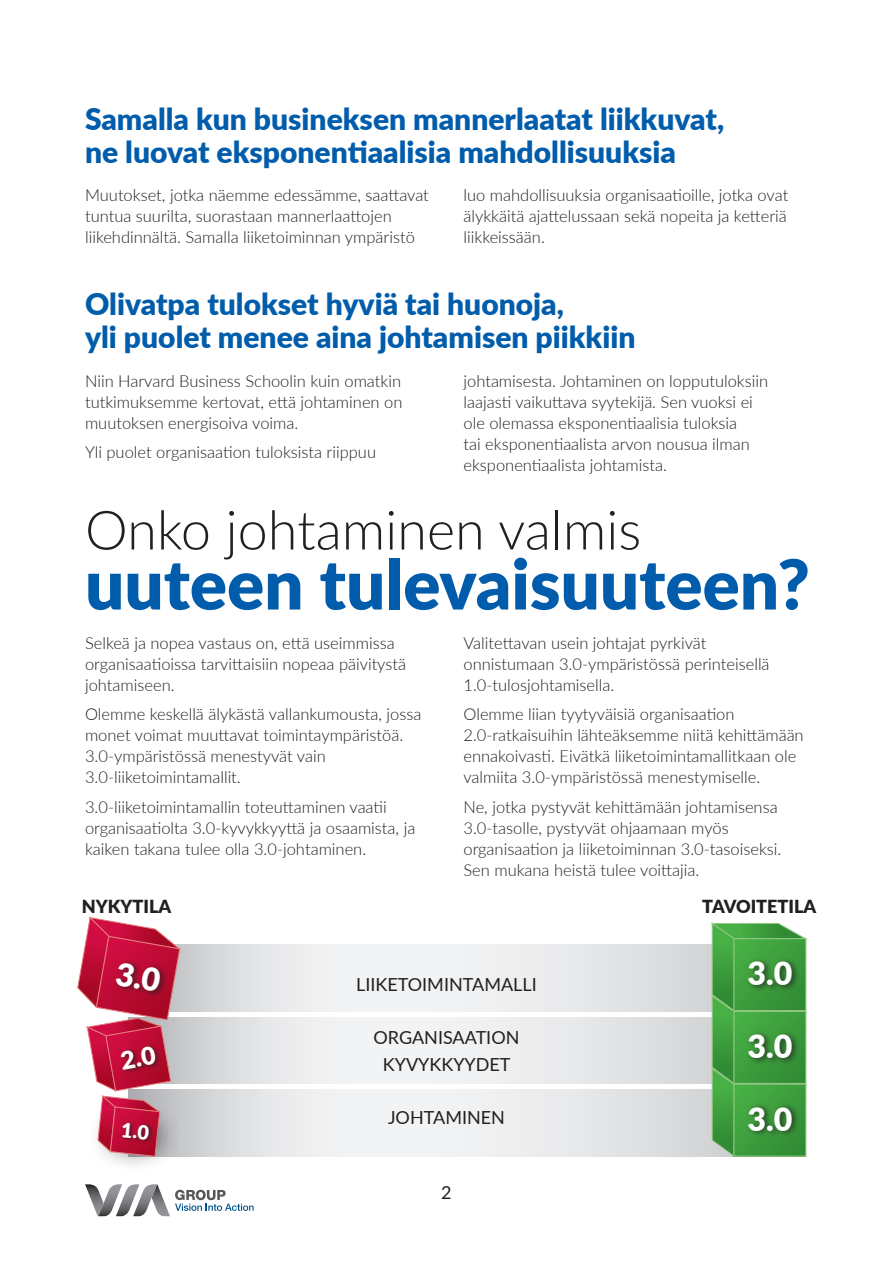
<style>
.page{position:relative;width:893px;height:1263px;background:#fff}
.page>*{position:absolute;margin:0;border:0;box-sizing:border-box;transform-origin:0 0}
.t1{font:900 69px "Lato";color:#015dab}
.t2{font:300 54px "Lato";color:#231f20}
.t3{font:900 32.1px "Lato";color:#fff}
.t4{font:900 30px/33px "Lato";color:#015dab}
.t5{font:18px/26.5px "Lato";color:#231f20;text-align:center}
.t6{font:900 18px "Lato";color:#231f20}
.t7{font:300 16.5px/21px "Lato";color:#231f20}
</style>
<div class="page">
<svg style="left:85px;top:1184px;width:169px;height:32px"></svg>
<svg style="left:181px;top:944px;width:530px;height:67px"></svg>
<svg style="left:181px;top:1017px;width:530px;height:67px"></svg>
<svg style="left:181px;top:1090px;width:530px;height:67px"></svg>
<div style="left:88px;top:1100px;width:93px;height:72px;background:#231f20;opacity:.75"></div>
<svg style="left:711px;top:923px;width:96px;height:234px;background:#469c45"></svg>
<div style="left:734px;top:939px;width:72px;height:72px;background:linear-gradient(to right,#43a842,#369237)"></div>
<div style="left:733px;top:938px;width:73px;height:73px;border:1px solid #95c987"></div>
<div style="left:746px;top:957px;width:54px;height:35px;background:#231f20;opacity:.75"></div>
<svg style="left:77px;top:917px;width:104px;height:240px"></svg>
<h3 class="t4" style="left:85px;top:102px;width:641px">Samalla kun busineksen mannerlaatat liikkuvat, ne luovat eksponentiaalisia mahdollisuuksia</h3>
<p class="t7" style="left:85px;top:184px;width:345px">Muutokset, jotka näemme edessämme, saattavat tuntua suurilta, suorastaan mannerlaattojen liikehdinnältä. Samalla liiketoiminnan ympäristö</p>
<p class="t7" style="left:463px;top:184px;width:326px;text-align:justify">luo mahdollisuuksia organisaatioille, jotka ovat älykkäitä ajattelussaan sekä nopeita ja ketteriä liikkeissään.</p>
<h3 class="t4" style="left:85px;top:286px;width:552px">Olivatpa tulokset hyviä tai huonoja,<br>yli puolet menee aina johtamisen piikkiin</h3>
<p class="t7" style="left:463px;top:370px;width:306px">johtamisesta. Johtaminen on lopputuloksiin laajasti vaikuttava syytekijä. Sen vuoksi ei ole olemassa eksponentiaalisia tuloksia<br>tai eksponentiaalista arvon nousua ilman eksponentiaalista johtamista.</p>
<p class="t7" style="left:85px;top:370px;width:319px;text-align:justify">Niin Harvard Business Schoolin kuin omatkin tutkimuksemme kertovat, että johtaminen on muutoksen energisoiva voima.</p>
<p class="t7" style="left:85px;top:441px;width:293px">Yli puolet organisaation tuloksista riippuu</p>
<h2 class="t2" style="left:85px;top:492px;width:558px">Onko johtaminen valmis</h2>
<h1 class="t1" style="left:85px;top:532px;width:726px">uuteen tulevaisuuteen?</h1>
<p class="t7" style="left:85px;top:632px;width:323px">Selkeä ja nopea vastaus on, että useimmissa organisaatioissa tarvittaisiin nopeaa päivitystä johtamiseen.</p>
<p class="t7" style="left:85px;top:703px;width:338px">Olemme keskellä älykästä vallankumousta, jossa monet voimat muuttavat toimintaympäristöä.<br>3.0-ympäristössä menestyvät vain 3.0-liiketoimintamallit.</p>
<p class="t7" style="left:85px;top:796px;width:332px">3.0-liiketoimintamallin toteuttaminen vaatii organisaatiolta 3.0-kyvykkyyttä ja osaamista, ja kaiken takana tulee olla 3.0-johtaminen.</p>
<p class="t6" style="left:82px;top:892px;width:91px">NYKYTILA</p>
<p class="t7" style="left:463px;top:632px;width:308px">Valitettavan usein johtajat pyrkivät onnistumaan 3.0-ympäristössä perinteisellä<br>1.0-tulosjohtamisella.</p>
<p class="t7" style="left:463px;top:703px;width:342px">Olemme liian tyytyväisiä organisaation 2.0-ratkaisuihin lähteäksemme niitä kehittämään ennakoivasti. Eivätkä liiketoimintamallitkaan ole valmiita 3.0-ympäristössä menestymiselle.</p>
<p class="t7" style="left:463px;top:796px;width:319px">Ne, jotka pystyvät kehittämään johtamisensa 3.0-tasolle, pystyvät ohjaamaan myös organisaation ja liiketoiminnan 3.0-tasoiseksi.<br>Sen mukana heistä tulee voittajia.</p>
<p class="t6" style="left:702px;top:892px;width:116px">TAVOITETILA</p>
<p class="t5" style="left:356px;top:970px;width:182px">LIIKETOIMINTAMALLI</p>
<p class="t5" style="left:373px;top:1023px;width:147px">ORGANISAATION<br>KYVYKKYYDET</p>
<p class="t5" style="left:388px;top:1103px;width:118px">JOHTAMINEN</p>
<p class="t5" style="left:441px;top:1178px;width:12px">2</p>
<h3 class="t3" style="left:747px;top:949px;width:46px">3.0</h3>
<h3 class="t3" style="left:747px;top:1022px;width:46px">3.0</h3>
<h3 class="t3" style="left:747px;top:1095px;width:46px">3.0</h3>
</div>
